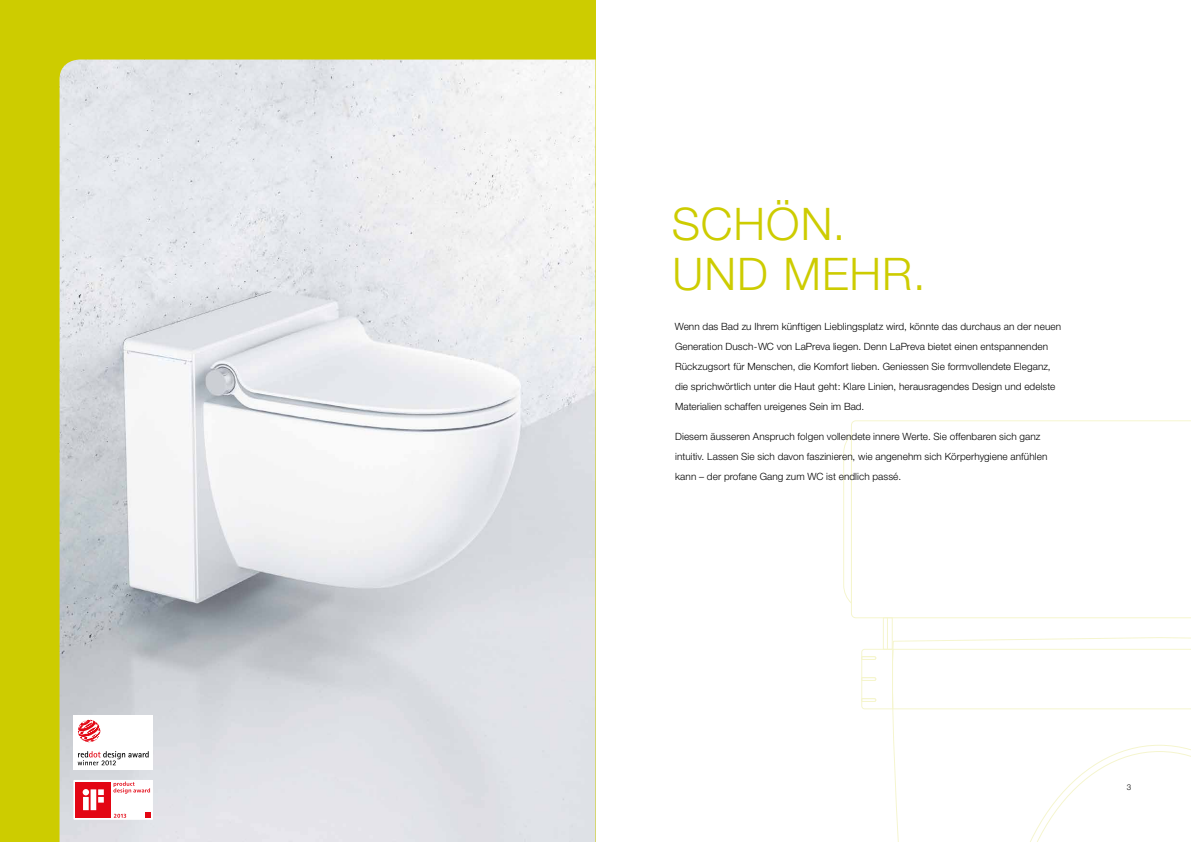
<style>
.page{position:relative;width:1191px;height:842px;background:#fff}
.page>*{position:absolute;margin:0;border:0;box-sizing:border-box;transform-origin:0 0}
.t1{font:300 45px/50px "Helvetica Neue LT Std";letter-spacing:.025em;color:#cdcc00}
.t2{font:300 10px/20px "Helvetica Neue LT Std";letter-spacing:.005em;color:#000}
.t3{font:300 8px "Helvetica Neue LT Std";color:#000}
</style>
<div class="page">
<div style="left:0;top:0;width:595px;height:842px;background:#cdcc00"></div>
<img style="left:60px;top:60px;width:535px;height:782px">
<svg style="left:843px;top:435px;width:8px;height:168px"></svg>
<svg style="left:892px;top:637px;width:299px;height:205px"></svg>
<svg style="left:861px;top:648px;width:33px;height:62px"></svg>
<hr style="left:887px;top:618px;width:1px;height:31px;background:#cdcc00">
<svg style="left:851px;top:420px;width:340px;height:198px"></svg>
<svg style="left:1003px;top:745px;width:188px;height:97px"></svg>
<hr style="left:892px;top:708px;width:299px;height:1px;background:#cdcc00">
<hr style="left:892px;top:649px;width:299px;height:1px;background:#cdcc00">
<div style="left:74px;top:780px;width:79px;height:40px;background:#fff"></div>
<div style="left:75px;top:782px;width:36px;height:36px;background:#e30613"></div>
<svg style="left:83px;top:789px;width:21px;height:21px"></svg>
<svg style="left:145px;top:812px;width:6px;height:6px"></svg>
<svg style="left:113px;top:782px;width:37px;height:12px"></svg>
<svg style="left:114px;top:814px;width:12px;height:4px"></svg>
<div style="left:74px;top:715px;width:79px;height:55px;background:#fff"></div>
<svg style="left:78px;top:751px;width:71px;height:14px"></svg>
<svg style="left:78px;top:720px;width:22px;height:22px"></svg>
<h1 class="t1" style="left:672px;top:198px;width:255px">SCHÖN.<br>UND MEHR.</h1>
<p class="t2" style="left:675px;top:316px;width:388px">Wenn das Bad zu Ihrem künftigen Lieblingsplatz wird, könnte das durchaus an der neuen Generation Dusch-WC von LaPreva liegen. Denn LaPreva bietet einen entspannenden Rückzugsort für Menschen, die Komfort lieben. Geniessen Sie formvollendete Eleganz, die sprichwörtlich unter die Haut geht: Klare Linien, herausragendes Design und edelste Materialien schaffen ureigenes Sein im Bad.</p>
<p class="t2" style="left:675px;top:426px;width:374px">Diesem äusseren Anspruch folgen vollendete innere Werte. Sie offenbaren sich ganz intuitiv. Lassen Sie sich davon faszinieren, wie angenehm sich Körperhygiene anfühlen kann – der profane Gang zum WC ist endlich passé.</p>
<p class="t3" style="left:1126px;top:782px;width:6px">3</p>
</div>
